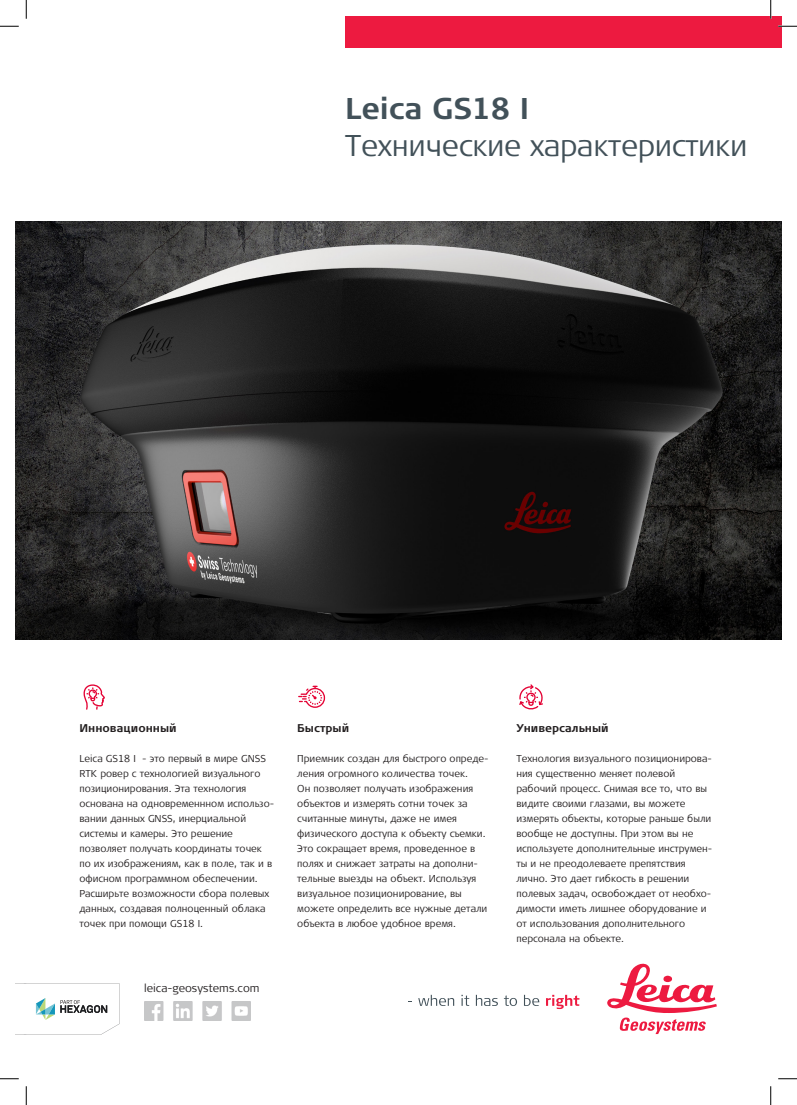
<style>
.page{position:relative;width:797px;height:1105px;background:#fff}
.page>*{position:absolute;margin:0;border:0;box-sizing:border-box;transform-origin:0 0}
.t1{font:300 30px "Signa Pro";letter-spacing:-.01em;color:#425159}
.t2{font:700 30px "Signa Pro";color:#425159}
.t3{font:700 11.25px "Signa Pro";color:#231f20}
.t4{font:300 11.25px "Signa Pro";color:#231f20}
.t5{font:300 10px/15px "Signa Pro";color:#231f20}
</style>
<div class="page">
<div style="left:345px;top:16px;width:436px;height:32px;background:#ed1a40"></div>
<img style="left:16px;top:221px;width:765px;height:418px">
<svg style="left:418px;top:995px;width:36px;height:11px"></svg>
<svg style="left:461px;top:995px;width:8px;height:11px"></svg>
<svg style="left:476px;top:995px;width:22px;height:11px"></svg>
<svg style="left:504px;top:995px;width:13px;height:11px"></svg>
<svg style="left:524px;top:995px;width:15px;height:11px"></svg>
<svg style="left:546px;top:995px;width:33px;height:14px"></svg>
<svg style="left:607px;top:963px;width:109px;height:71px"></svg>
<svg style="left:16px;top:983px;width:103px;height:52px"></svg>
<img style="left:145px;top:1001px;width:106px;height:19px">
<svg style="left:299px;top:686px;width:27px;height:22px"></svg>
<svg style="left:83px;top:684px;width:22px;height:26px"></svg>
<svg style="left:519px;top:684px;width:24px;height:26px"></svg>
<svg style="left:0;top:25px;width:19px;height:2px"></svg>
<svg style="left:778px;top:25px;width:19px;height:2px"></svg>
<svg style="left:0;top:1078px;width:19px;height:1px"></svg>
<svg style="left:778px;top:1078px;width:19px;height:1px"></svg>
<svg style="left:25px;top:0;width:2px;height:19px"></svg>
<svg style="left:25px;top:1086px;width:2px;height:19px"></svg>
<svg style="left:770px;top:0;width:1px;height:19px"></svg>
<svg style="left:770px;top:1086px;width:1px;height:19px"></svg>
<h1 class="t2" style="left:345px;top:88px;width:185px">Leica GS18 I</h1>
<h1 class="t1" style="left:345px;top:125px;width:404px">Технические характеристики</h1>
<p class="t3" style="left:79px;top:721px;width:99px">Инновационный</p>
<p class="t5" style="left:79px;top:750px;width:196px">Leica GS18 I - это первый в мире GNSS RTK ровер с технологией визуального позиционирования. Эта технология основана на одновременнном использо&shy;вании данных GNSS, инерциальной системы и камеры. Это решение позволяет получать координаты точек по их изображениям, как в поле, так и в офисном программном обеспечении.<br>Расширьте возможности сбора полевых данных, создавая полноценный облака точек при помощи GS18 I.</p>
<p class="t4" style="left:144px;top:980px;width:117px">leica-geosystems.com</p>
<p class="t3" style="left:297px;top:721px;width:53px">Быстрый</p>
<p class="t5" style="left:297px;top:750px;width:193px">Приемник создан для быстрого опреде&shy;ления огромного количества точек.<br>Он позволяет получать изображения объектов и измерять сотни точек за считанные минуты, даже не имея физического доступа к объекту съемки.<br>Это сокращает время, проведенное в полях и снижает затраты на дополни&shy;тельные выезды на объект. Используя визуальное позиционирование, вы можете определить все нужные детали объекта в любое удобное время.</p>
<p class="t3" style="left:516px;top:721px;width:94px">Универсальный</p>
<p class="t5" style="left:516px;top:750px;width:197px">Технология визуального позиционирова&shy;ния существенно меняет полевой рабочий процесс. Снимая все то, что вы видите своими глазами, вы можете измерять объекты, которые раньше были вообще не доступны. При этом вы не используете дополнительные инструмен&shy;ты и не преодолеваете препятствия лично. Это дает гибкость в решении полевых задач, освобождает от необхо&shy;димости иметь лишнее оборудование и от использования дополнительного персонала на объекте.</p>
</div>
